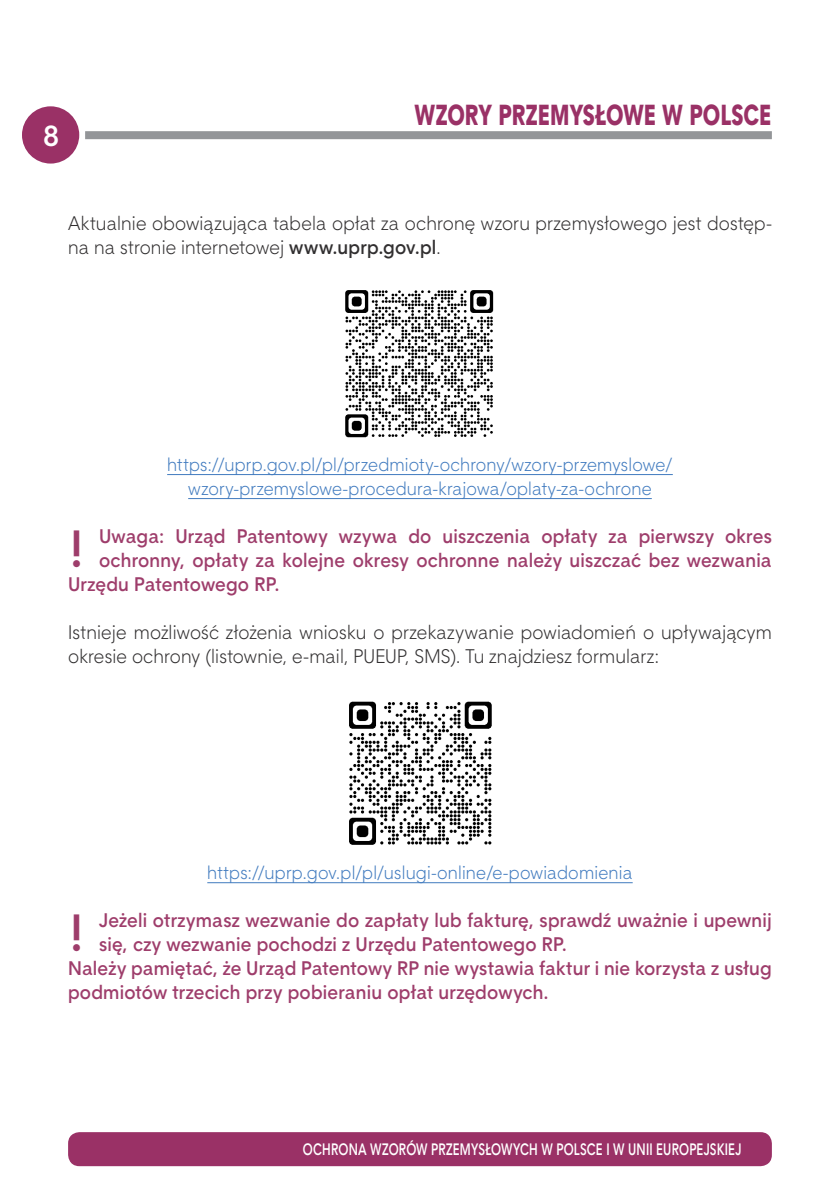
<style>
.page{position:relative;width:840px;height:1191px;background:#fff}
.page>*{position:absolute;margin:0;border:0;box-sizing:border-box;transform-origin:0 0}
.t1{font:700 50.4px "Straight EFN";color:#9e3d6b;scale:.95 1}
.t2{font:28px "Straight EFN Heavy";color:#9a3166;scale:.75 1}
.t3{font:700 28px "Straight EFN";color:#fff}
.t4{font:700 19px "Straight EFN";letter-spacing:.01em;color:#9e3d6b;scale:.95 1}
.t5{font:19px/24px "Straight EFN";letter-spacing:.005em;color:#312f30;scale:.95 1}
.t6{font:18px/24px "Straight EFN";letter-spacing:.01em;color:#417bbf;text-align:center;scale:.95 1}
.t7{font:700 16px "Straight EFN";letter-spacing:.015em;color:#fff;scale:.75 1}
.s1{font-weight:700}
</style>
<div class="page">
<div style="left:68px;top:1132px;width:703px;height:34px;background:#9a3166;border-radius:11px"></div>
<div style="left:85px;top:131px;width:686px;height:8px;background:#939598"></div>
<div style="left:22px;top:106px;width:57px;height:58px;background:#9a3166;border-radius:50%"></div>
<hr style="left:167px;top:474px;width:505px;height:1px;background:#417bbf">
<hr style="left:188px;top:498px;width:463px;height:1px;background:#417bbf">
<hr style="left:207px;top:882px;width:425px;height:1px;background:#417bbf">
<img style="left:345px;top:290px;width:149px;height:148px">
<img style="left:349px;top:701px;width:143px;height:144px">
<h2 class="t3" style="left:43px;top:119px;width:18px">8</h2>
<h2 class="t2" style="left:414px;top:98px;width:477px">WZORY PRZEMYSŁOWE W POLSCE</h2>
<p class="t5" style="left:68px;top:212px;width:741px">Aktualnie obowiązująca tabela opłat za ochronę wzoru przemysłowego jest dostęp&shy;na na stronie internetowej <span class="s1">www.uprp.gov.pl</span>.</p>
<p class="t6" style="left:167px;top:452px;width:533px">https://uprp.gov.pl/pl/przedmioty-ochrony/wzory-przemyslowe/ wzory-przemyslowe-procedura-krajowa/oplaty-za-ochrone</p>
<h1 class="t1" style="left:68px;top:518px;width:19px">!</h1>
<p class="t4" style="left:99px;top:524px;width:709px">Uwaga: Urząd Patentowy wzywa do uiszczenia opłaty za pierwszy okres</p>
<p class="t4" style="left:99px;top:548px;width:709px">ochronny, opłaty za kolejne okresy ochronne należy uiszczać bez wezwania</p>
<p class="t4" style="left:68px;top:572px;width:224px">Urzędu Patentowego RP.</p>
<p class="t5" style="left:68px;top:620px;width:741px">Istnieje możliwość złożenia wniosku o przekazywanie powiadomień o upływającym okresie ochrony (listownie, e-mail, PUEUP, SMS). Tu znajdziesz formularz:</p>
<p class="t6" style="left:207px;top:860px;width:449px">https://uprp.gov.pl/pl/uslugi-online/e-powiadomienia</p>
<h1 class="t1" style="left:68px;top:902px;width:19px">!</h1>
<p class="t4" style="left:99px;top:908px;width:709px">Jeżeli otrzymasz wezwanie do zapłaty lub fakturę, sprawdź uważnie i upewnij</p>
<p class="t4" style="left:99px;top:932px;width:494px">się, czy wezwanie pochodzi z Urzędu Patentowego RP.</p>
<p class="t4" style="left:68px;top:956px;width:741px">Należy pamiętać, że Urząd Patentowy RP nie wystawia faktur i nie korzysta z usług</p>
<p class="t4" style="left:68px;top:980px;width:507px">podmiotów trzecich przy pobieraniu opłat urzędowych.</p>
<p class="t7" style="left:303px;top:1139px;width:586px">OCHRONA WZORÓW PRZEMYSŁOWYCH W POLSCE I W UNII EUROPEJSKIEJ</p>
</div>
